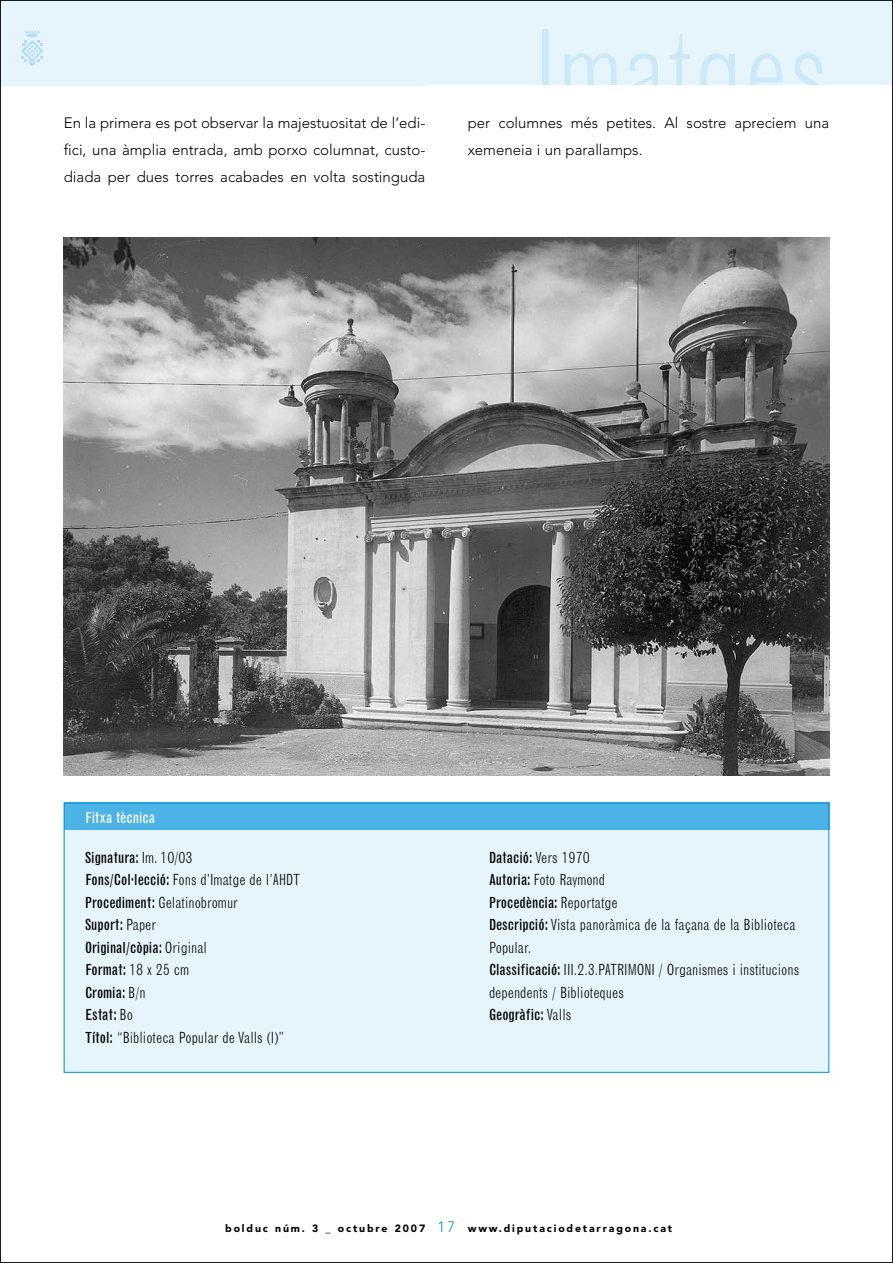
<style>
.page{position:relative;width:893px;height:1263px;background:#fff}
.page>*{position:absolute;margin:0;border:0;box-sizing:border-box;transform-origin:0 0}
.t1{font:300 condensed 108px "Grotesque MT Std";color:#cce9f8}
.t2{font:300 condensed 15px/22.5px "Grotesque MT Std";color:#000}
.t3{font:300 15px/27px "Avenir";color:#000;text-align:justify}
.t4{font:condensed 15px "Grotesque MT Std";color:#fff}
.t5{font:900 10.5px "Avenir";letter-spacing:.175em;color:#000}
.s1{font-weight:400}
.s2{font-weight:300;font-size:15px;color:#0091da}
</style>
<div class="page">
<div style="left:0;top:0;width:893px;height:85px;background:#e6f4fb"></div>
<hr style="left:0;top:1262px;width:893px;height:1px;background:#000">
<hr style="left:0;top:0;width:893px;height:1px;background:#000">
<hr style="left:0;top:0;width:1px;height:1263px;background:#000">
<svg style="left:21px;top:31px;width:22px;height:35px"></svg>
<img style="left:64px;top:238px;width:765px;height:538px">
<div style="left:64px;top:803px;width:765px;height:270px;background:#e6f4fb"></div>
<div style="left:64px;top:803px;width:765px;height:27px;background:#4db2e5"></div>
<hr style="left:892px;top:0;width:1px;height:1263px;background:#000">
<h1 class="t1" style="left:533px;top:30px;width:297px">Imatges</h1>
<p class="t3" style="left:64px;top:110px;width:363px">En la primera es pot observar la majestuositat de l’edi&shy;fici, una àmplia entrada, amb porxo columnat, custo&shy;diada per dues torres acabades en volta sostinguda</p>
<p class="t3" style="left:468px;top:110px;width:363px">per columnes més petites. Al sostre apreciem una xemeneia i un parallamps.</p>
<p class="t4" style="left:85px;top:812px;width:71px">Fitxa tècnica</p>
<p class="t2" style="left:85px;top:847px;width:217px"><span class="s1">Signatura:</span> Im. 10/03<br><span class="s1">Fons/Col·lecció:</span> Fons d’Imatge de l’AHDT<br><span class="s1">Procediment:</span> Gelatinobromur<br><span class="s1">Suport:</span> Paper<br><span class="s1">Original/còpia:</span> Original<br><span class="s1">Format:</span> 18 x 25 cm<br><span class="s1">Cromia:</span> B/n<br><span class="s1">Estat:</span> Bo<br><span class="s1">Títol:</span> “Biblioteca Popular de Valls (I)”</p>
<p class="t2" style="left:489px;top:847px;width:312px"><span class="s1">Datació:</span> Vers 1970<br><span class="s1">Autoria:</span> Foto Raymond<br><span class="s1">Procedència:</span> Reportatge<br><span class="s1">Descripció:</span> Vista panoràmica de la façana de la Biblioteca<br>Popular.<br><span class="s1">Classificació:</span> III.2.3.PATRIMONI / Organismes i institucions dependents / Biblioteques<br><span class="s1">Geogràfic:</span> Valls</p>
<p class="t5" style="left:225px;top:1224px;width:448px">bolduc núm. 3 _ octubre 2007 <span class="s2">17</span> www.diputaciodetarragona.cat</p>
</div>
